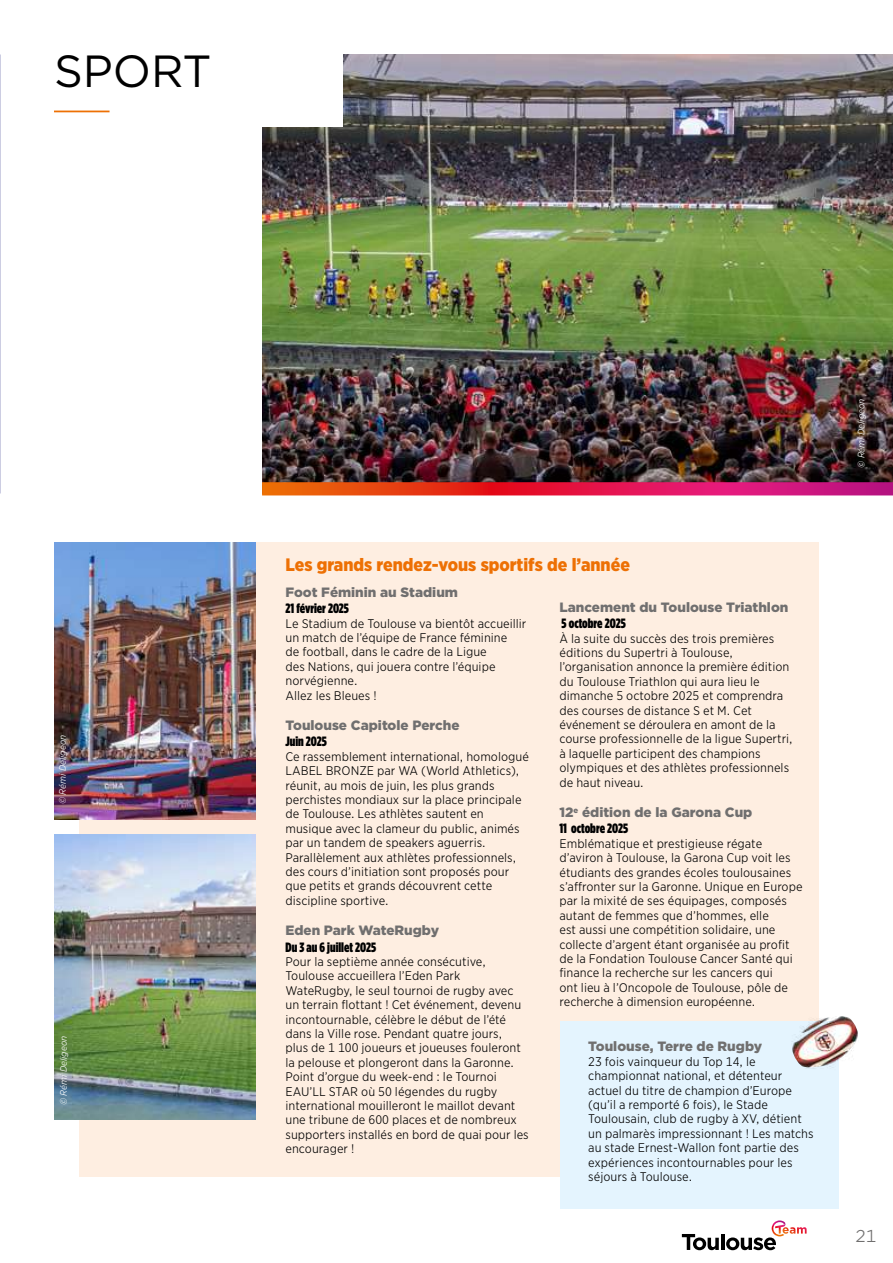
<style>
.page{position:relative;width:893px;height:1263px;background:#fff}
.page>*{position:absolute;margin:0;border:0;box-sizing:border-box;transform-origin:0 0}
.t1{font:45px "Gotham HTF";color:#000}
.t2{font:900 18px "Gotham Narrow";color:#ed7004}
.t3{font:16.5px "Gotham Office";color:#706f6f}
.t4{font:900 13.5px "Gotham HTF";color:#706f6f}
.t5{font:13.5px "Gotham Cond X Black";color:#000}
.t6{font:12px/14.4px "Gotham Narrow Office";color:#000}
.t7{font:italic 9px "Gotham Narrow Office";color:#fff}
</style>
<div class="page">
<svg style="left:682px;top:1234px;width:37px;height:16px"></svg>
<hr style="left:721px;top:1234px;width:3px;height:16px;background:#000">
<svg style="left:726px;top:1220px;width:81px;height:30px"></svg>
<div style="left:80px;top:542px;width:739px;height:635px;background:#feeee1"></div>
<img style="left:0;top:54px;width:1px;height:440px">
<img style="left:262px;top:54px;width:631px;height:428px">
<svg style="left:262px;top:482px;width:631px;height:13px;background:#dd2542"></svg>
<hr style="left:54px;top:111px;width:56px;height:1px;background:#ed7004">
<img style="left:54px;top:542px;width:202px;height:277px">
<img style="left:54px;top:835px;width:202px;height:285px">
<div style="left:560px;top:1022px;width:279px;height:187px;background:#e4f4fe"></div>
<img style="left:791px;top:1007px;width:68px;height:68px;border-radius:34px">
<div style="left:117px;top:50px;width:225px;height:77px;background:#fff"></div>
<h1 class="t1" style="left:54px;top:46px;width:159px">SPORT</h1>
<p class="t7" style="left:57px;top:804px;width:71px;rotate:-90deg">© Rémi Deligeon</p>
<p class="t7" style="left:58px;top:1105px;width:71px;rotate:-90deg">© Rémi Deligeon</p>
<h2 class="t2" style="left:285px;top:553px;width:346px">Les grands rendez-vous sportifs de l’année</h2>
<p class="t4" style="left:285px;top:584px;width:174px">Foot Féminin au Stadium</p>
<p class="t5" style="left:285px;top:600px;width:65px">21 février 2025</p>
<p class="t6" style="left:285px;top:616px;width:243px">Le Stadium de Toulouse va bientôt accueillir un match de l’équipe de France féminine<br>de football, dans le cadre de la Ligue<br>des Nations, qui jouera contre l’équipe norvégienne.<br>Allez les Bleues !</p>
<p class="t4" style="left:285px;top:717px;width:176px">Toulouse Capitole Perche</p>
<p class="t5" style="left:285px;top:733px;width:43px">Juin 2025</p>
<p class="t6" style="left:285px;top:749px;width:245px">Ce rassemblement international, homologué LABEL BRONZE par WA (World Athletics), réunit, au mois de juin, les plus grands perchistes mondiaux sur la place principale de Toulouse. Les athlètes sautent en musique avec la clameur du public, animés par un tandem de speakers aguerris.<br>Parallèlement aux athlètes professionnels, des cours d’initiation sont proposés pour que petits et grands découvrent cette discipline sportive.</p>
<p class="t4" style="left:285px;top:923px;width:155px">Eden Park WateRugby</p>
<p class="t5" style="left:285px;top:939px;width:92px">Du 3 au 6 juillet 2025</p>
<p class="t6" style="left:285px;top:954px;width:245px">Pour la septième année consécutive, Toulouse accueillera l’Eden Park WateRugby, le seul tournoi de rugby avec un terrain flottant ! Cet événement, devenu incontournable, célèbre le début de l’été dans la Ville rose. Pendant quatre jours,<br>plus de 1 100 joueurs et joueuses fouleront la pelouse et plongeront dans la Garonne.<br>Point d’orgue du week-end : le Tournoi EAU’LL STAR où 50 légendes du rugby international mouilleront le maillot devant une tribune de 600 places et de nombreux supporters installés en bord de quai pour les encourager !</p>
<p class="t4" style="left:559px;top:599px;width:230px">Lancement du Toulouse Triathlon</p>
<p class="t5" style="left:562px;top:615px;width:66px">5 octobre 2025</p>
<p class="t6" style="left:559px;top:631px;width:235px">À la suite du succès des trois premières éditions du Supertri à Toulouse, l’organisation annonce la première édition du Toulouse Triathlon qui aura lieu le dimanche 5 octobre 2025 et comprendra des courses de distance S et M. Cet événement se déroulera en amont de la course professionnelle de la ligue Supertri, à laquelle participent des champions olympiques et des athlètes professionnels de haut niveau.</p>
<p class="t4" style="left:559px;top:804px;width:194px">12<sup>e</sup> édition de la Garona Cup</p>
<p class="t5" style="left:559px;top:820px;width:70px">11 octobre 2025</p>
<p class="t6" style="left:559px;top:836px;width:245px">Emblématique et prestigieuse régate d’aviron à Toulouse, la Garona Cup voit les étudiants des grandes écoles toulousaines s’affronter sur la Garonne. Unique en Europe par la mixité de ses équipages, composés autant de femmes que d’hommes, elle<br>est aussi une compétition solidaire, une collecte d’argent étant organisée au profit de la Fondation Toulouse Cancer Santé qui finance la recherche sur les cancers qui<br>ont lieu à l’Oncopole de Toulouse, pôle de recherche à dimension européenne.</p>
<p class="t4" style="left:588px;top:1039px;width:175px">Toulouse, Terre de Rugby</p>
<p class="t6" style="left:588px;top:1054px;width:227px">23 fois vainqueur du Top 14, le championnat national, et détenteur actuel du titre de champion d’Europe (qu’il a remporté 6 fois), le Stade Toulousain, club de rugby à XV, détient un palmarès impressionnant ! Les matchs au stade Ernest-Wallon font partie des expériences incontournables pour les séjours à Toulouse.</p>
<p class="t7" style="left:855px;top:468px;width:71px;rotate:-90deg">© Rémi Deligeon</p>
<h3 class="t3" style="left:856px;top:1225px;width:22px">21</h3>
</div>
